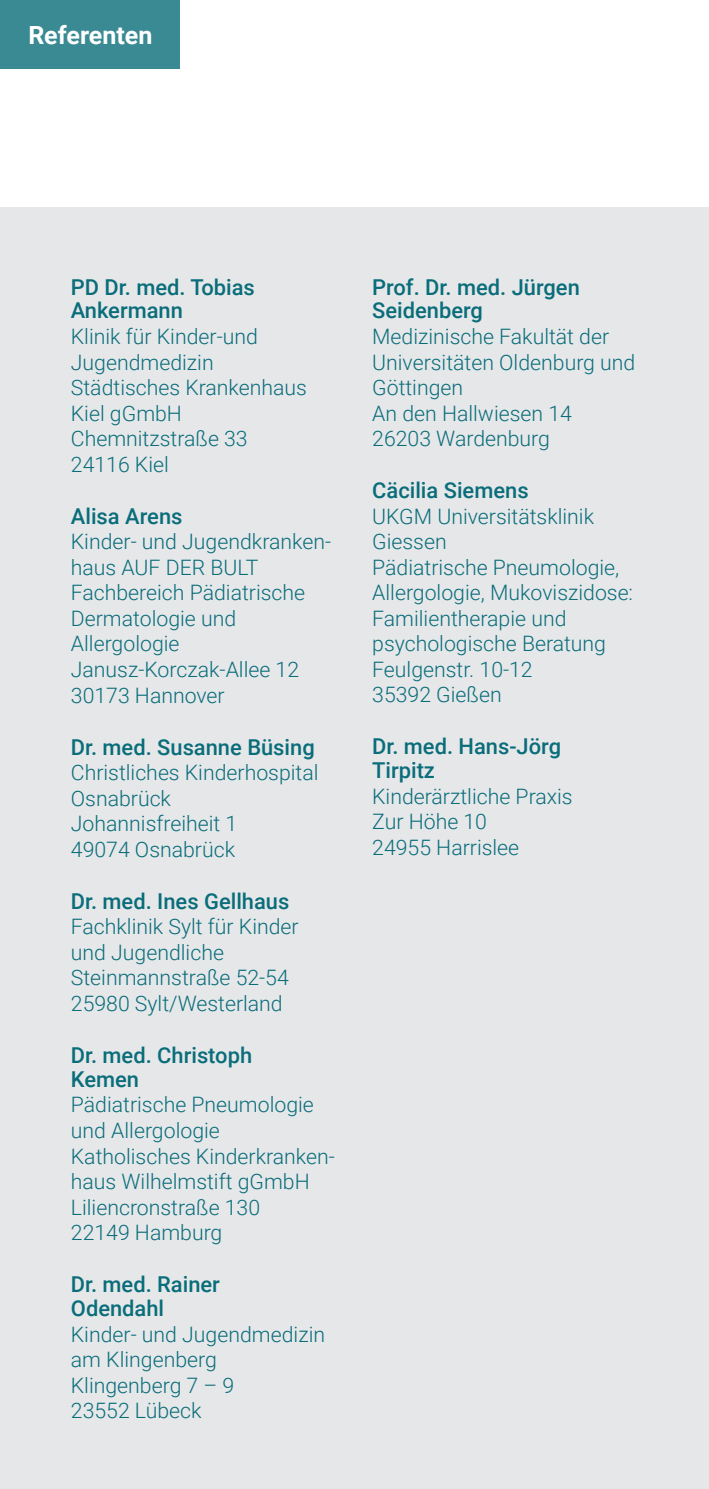
<style>
.page{position:relative;width:709px;height:1489px;background:#fff}
.page>*{position:absolute;margin:0;border:0;box-sizing:border-box;transform-origin:0 0}
.t1{font:700 25px "Roboto";color:#fff}
.t2{font:500 22px/23.8px "Roboto";color:#096d7a}
.t3{font:300 21.25px/25.5px "Roboto";color:#096d7a}
</style>
<div class="page">
<div style="left:0;top:207px;width:709px;height:1281px;background:#e6e7e9"></div>
<div style="left:0;top:0;width:180px;height:69px;background:#3a8a94"></div>
<p class="t1" style="left:28px;top:17px;width:126px">Referenten</p>
<p class="t2" style="left:71px;top:274px;width:185px">PD Dr. med. Tobias<br>Ankermann</p>
<p class="t3" style="left:71px;top:323px;width:237px">Klinik für Kinder-und<br>Jugendmedizin<br>Städtisches Krankenhaus<br>Kiel gGmbH<br>Chemnitzstraße 33<br>24116 Kiel</p>
<p class="t2" style="left:71px;top:503px;width:113px">Alisa Arens</p>
<p class="t3" style="left:71px;top:528px;width:262px">Kinder- und Jugendkranken&shy;haus AUF DER BULT<br>Fachbereich Pädiatrische<br>Dermatologie und<br>Allergologie<br>Janusz-Korczak-Allee 12<br>30173 Hannover</p>
<p class="t2" style="left:71px;top:734px;width:245px">Dr. med. Susanne Büsing</p>
<p class="t3" style="left:71px;top:759px;width:249px">Christliches Kinderhospital<br>Osnabrück<br>Johannisfreiheit 1<br>49074 Osnabrück</p>
<p class="t2" style="left:71px;top:888px;width:220px">Dr. med. Ines Gellhaus</p>
<p class="t3" style="left:71px;top:913px;width:229px">Fachklinik Sylt für Kinder und Jugendliche<br>Steinmannstraße 52-54<br>25980 Sylt/Westerland</p>
<p class="t2" style="left:71px;top:1042px;width:183px">Dr. med. Christoph<br>Kemen</p>
<p class="t3" style="left:71px;top:1091px;width:265px">Pädiatrische Pneumologie und Allergologie<br>Katholisches Kinderkranken&shy;haus Wilhelmstift gGmbH<br>Liliencronstraße 130<br>22149 Hamburg</p>
<p class="t2" style="left:71px;top:1271px;width:151px">Dr. med. Rainer<br>Odendahl</p>
<p class="t3" style="left:71px;top:1320px;width:256px">Kinder- und Jugendmedizin am Klingenberg<br>Klingenberg 7 – 9<br>23552 Lübeck</p>
<p class="t2" style="left:372px;top:274px;width:209px">Prof. Dr. med. Jürgen<br>Seidenberg</p>
<p class="t3" style="left:372px;top:323px;width:265px">Medizinische Fakultät der<br>Universitäten Oldenburg und<br>Göttingen<br>An den Hallwiesen 14<br>26203 Wardenburg</p>
<p class="t2" style="left:372px;top:477px;width:158px">Cäcilia Siemens</p>
<p class="t3" style="left:372px;top:502px;width:262px">UKGM Universitätsklinik<br>Giessen<br>Pädiatrische Pneumologie,<br>Allergologie, Mukoviszidose:<br>Familientherapie und psychologische Beratung<br>Feulgenstr. 10-12<br>35392 Gießen</p>
<p class="t2" style="left:372px;top:733px;width:190px">Dr. med. Hans-Jörg<br>Tirpitz</p>
<p class="t3" style="left:372px;top:782px;width:202px">Kinderärztliche Praxis<br>Zur Höhe 10<br>24955 Harrislee</p>
</div>
